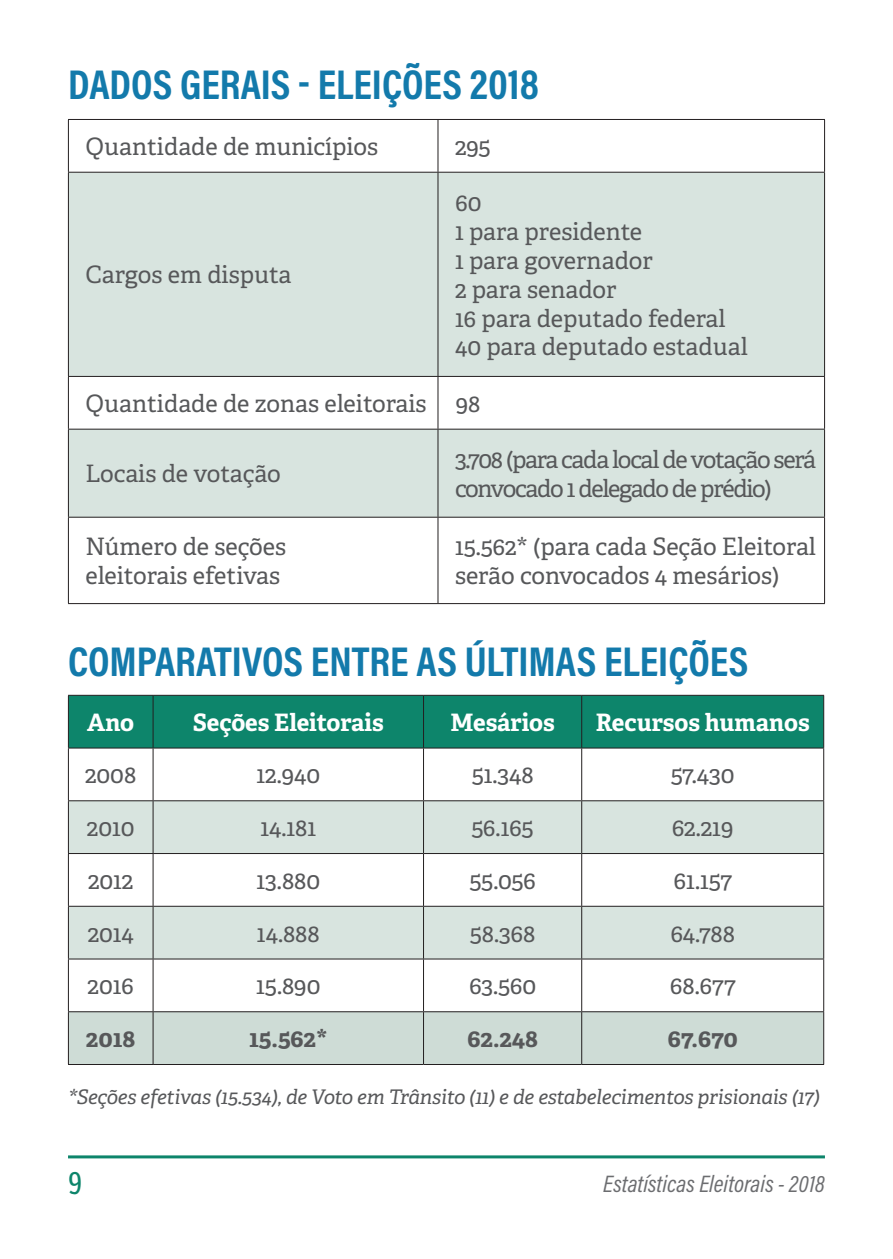
<style>
.page{position:relative;width:893px;height:1259px;background:#fff}
.page>*{position:absolute;margin:0;border:0;box-sizing:border-box;transform-origin:0 0}
.t1{font:700 42px "Acumin Pro Cond";color:#137aab}
.t2{font:30px "Adelle Condensed";color:#0d856b}
.t3{font:24px/28.8px "Adelle PE";letter-spacing:-.005em;color:#57585a}
.t4{font:24px/28.8px "Adelle PE";letter-spacing:-.055em;color:#57585a}
.t5{font:700 24px "Adelle PE";letter-spacing:-.005em;color:#fff}
.t6{font:italic 24px "Acumin Pro Cond";color:#6c6d70}
.t7{font:700 24px "Adelle PE";letter-spacing:-.01em;color:#57585a}
.t8{font:italic 20.1px "Adelle PE";letter-spacing:-.01em;color:#57585a}
</style>
<div class="page">
<hr style="left:68px;top:1155px;width:757px;height:3px;background:#0d856b">
<svg style="left:69px;top:173px;width:755px;height:344px;fill:#d8e4df"></svg>
<hr style="left:68px;top:119px;width:370px;height:1px;background:#231f20">
<hr style="left:68px;top:120px;width:1px;height:52px;background:#231f20">
<hr style="left:438px;top:119px;width:387px;height:1px;background:#231f20">
<hr style="left:437px;top:120px;width:1px;height:52px;background:#231f20">
<hr style="left:824px;top:120px;width:1px;height:52px;background:#231f20">
<hr style="left:68px;top:377px;width:1px;height:52px;background:#231f20">
<hr style="left:437px;top:377px;width:1px;height:52px;background:#231f20">
<hr style="left:824px;top:377px;width:1px;height:52px;background:#231f20">
<hr style="left:68px;top:517px;width:1px;height:86px;background:#231f20">
<hr style="left:437px;top:517px;width:1px;height:86px;background:#231f20">
<hr style="left:824px;top:517px;width:1px;height:86px;background:#231f20">
<hr style="left:438px;top:172px;width:387px;height:1px;background:#231f20">
<hr style="left:824px;top:173px;width:1px;height:203px;background:#231f20">
<hr style="left:438px;top:376px;width:387px;height:1px;background:#231f20">
<hr style="left:68px;top:172px;width:370px;height:1px;background:#231f20">
<hr style="left:68px;top:173px;width:1px;height:203px;background:#231f20">
<hr style="left:437px;top:173px;width:1px;height:203px;background:#231f20">
<hr style="left:68px;top:376px;width:370px;height:1px;background:#231f20">
<hr style="left:68px;top:429px;width:370px;height:1px;background:#231f20">
<hr style="left:68px;top:429px;width:1px;height:88px;background:#231f20">
<hr style="left:68px;top:517px;width:370px;height:1px;background:#231f20">
<hr style="left:438px;top:429px;width:387px;height:1px;background:#231f20">
<hr style="left:437px;top:429px;width:1px;height:88px;background:#231f20">
<hr style="left:824px;top:429px;width:1px;height:88px;background:#231f20">
<hr style="left:438px;top:517px;width:387px;height:1px;background:#231f20">
<hr style="left:68px;top:603px;width:370px;height:1px;background:#231f20">
<hr style="left:438px;top:603px;width:387px;height:1px;background:#231f20">
<div style="left:69px;top:696px;width:754px;height:51px;background:#0d856b"></div>
<svg style="left:69px;top:801px;width:754px;height:157px;fill:#d8e4df"></svg>
<div style="left:69px;top:1012px;width:754px;height:52px;background:#cedcd6"></div>
<hr style="left:68px;top:695px;width:85px;height:1px;background:#231f20">
<hr style="left:68px;top:695px;width:1px;height:52px;background:#231f20">
<hr style="left:153px;top:695px;width:270px;height:1px;background:#231f20">
<hr style="left:153px;top:695px;width:1px;height:52px;background:#231f20">
<hr style="left:423px;top:695px;width:159px;height:1px;background:#231f20">
<hr style="left:423px;top:695px;width:1px;height:52px;background:#231f20">
<hr style="left:582px;top:695px;width:242px;height:1px;background:#231f20">
<hr style="left:581px;top:695px;width:1px;height:52px;background:#231f20">
<hr style="left:823px;top:695px;width:1px;height:52px;background:#231f20">
<hr style="left:68px;top:747px;width:85px;height:1px;background:#231f20">
<hr style="left:68px;top:748px;width:1px;height:52px;background:#231f20">
<hr style="left:153px;top:747px;width:270px;height:1px;background:#231f20">
<hr style="left:153px;top:748px;width:1px;height:52px;background:#231f20">
<hr style="left:423px;top:747px;width:159px;height:1px;background:#231f20">
<hr style="left:423px;top:748px;width:1px;height:52px;background:#231f20">
<hr style="left:582px;top:747px;width:242px;height:1px;background:#231f20">
<hr style="left:581px;top:748px;width:1px;height:52px;background:#231f20">
<hr style="left:823px;top:748px;width:1px;height:52px;background:#231f20">
<hr style="left:68px;top:854px;width:1px;height:52px;background:#231f20">
<hr style="left:153px;top:854px;width:1px;height:52px;background:#231f20">
<hr style="left:423px;top:854px;width:1px;height:52px;background:#231f20">
<hr style="left:581px;top:854px;width:1px;height:52px;background:#231f20">
<hr style="left:823px;top:854px;width:1px;height:52px;background:#231f20">
<hr style="left:68px;top:959px;width:1px;height:52px;background:#231f20">
<hr style="left:153px;top:959px;width:1px;height:52px;background:#231f20">
<hr style="left:423px;top:959px;width:1px;height:52px;background:#231f20">
<hr style="left:581px;top:959px;width:1px;height:52px;background:#231f20">
<hr style="left:823px;top:959px;width:1px;height:52px;background:#231f20">
<hr style="left:68px;top:1012px;width:1px;height:52px;background:#231f20">
<hr style="left:153px;top:1012px;width:1px;height:52px;background:#231f20">
<hr style="left:423px;top:1012px;width:1px;height:52px;background:#231f20">
<hr style="left:581px;top:1012px;width:1px;height:52px;background:#231f20">
<hr style="left:823px;top:1012px;width:1px;height:52px;background:#231f20">
<hr style="left:153px;top:800px;width:270px;height:1px;background:#231f20">
<hr style="left:423px;top:800px;width:159px;height:1px;background:#231f20">
<hr style="left:423px;top:801px;width:1px;height:52px;background:#231f20">
<hr style="left:582px;top:800px;width:242px;height:1px;background:#231f20">
<hr style="left:581px;top:801px;width:1px;height:52px;background:#231f20">
<hr style="left:823px;top:801px;width:1px;height:52px;background:#231f20">
<hr style="left:153px;top:853px;width:270px;height:1px;background:#231f20">
<hr style="left:423px;top:853px;width:159px;height:1px;background:#231f20">
<hr style="left:582px;top:853px;width:242px;height:1px;background:#231f20">
<hr style="left:68px;top:800px;width:85px;height:1px;background:#231f20">
<hr style="left:68px;top:801px;width:1px;height:52px;background:#231f20">
<hr style="left:153px;top:801px;width:1px;height:52px;background:#231f20">
<hr style="left:68px;top:853px;width:85px;height:1px;background:#231f20">
<hr style="left:68px;top:1011px;width:85px;height:1px;background:#231f20">
<hr style="left:68px;top:1064px;width:85px;height:1px;background:#231f20">
<hr style="left:153px;top:1011px;width:270px;height:1px;background:#231f20">
<hr style="left:423px;top:1011px;width:159px;height:1px;background:#231f20">
<hr style="left:582px;top:1011px;width:242px;height:1px;background:#231f20">
<hr style="left:153px;top:1064px;width:270px;height:1px;background:#231f20">
<hr style="left:423px;top:1064px;width:159px;height:1px;background:#231f20">
<hr style="left:582px;top:1064px;width:242px;height:1px;background:#231f20">
<hr style="left:68px;top:905px;width:85px;height:1px;background:#231f20">
<hr style="left:68px;top:906px;width:1px;height:52px;background:#231f20">
<hr style="left:68px;top:958px;width:85px;height:1px;background:#231f20">
<hr style="left:153px;top:905px;width:270px;height:1px;background:#231f20">
<hr style="left:153px;top:906px;width:1px;height:52px;background:#231f20">
<hr style="left:153px;top:958px;width:270px;height:1px;background:#231f20">
<hr style="left:423px;top:905px;width:159px;height:1px;background:#231f20">
<hr style="left:423px;top:906px;width:1px;height:52px;background:#231f20">
<hr style="left:423px;top:958px;width:159px;height:1px;background:#231f20">
<hr style="left:582px;top:905px;width:242px;height:1px;background:#231f20">
<hr style="left:581px;top:906px;width:1px;height:52px;background:#231f20">
<hr style="left:823px;top:906px;width:1px;height:52px;background:#231f20">
<hr style="left:582px;top:958px;width:242px;height:1px;background:#231f20">
<h1 class="t1" style="left:68px;top:57px;width:473px">DADOS GERAIS - ELEIÇÕES 2018</h1>
<p class="t3" style="left:85px;top:131px;width:294px">Quantidade de municípios</p>
<p class="t3" style="left:455px;top:131px;width:37px">295</p>
<p class="t3" style="left:455px;top:187px;width:294px">60<br>1 para presidente<br>1 para governador<br>2 para senador<br>16 para deputado federal<br>40 para deputado estadual</p>
<p class="t3" style="left:85px;top:388px;width:396px">Quantidade de zonas eleitorais 98</p>
<p class="t3" style="left:85px;top:259px;width:208px">Cargos em disputa</p>
<p class="t3" style="left:85px;top:458px;width:197px">Locais de votação</p>
<p class="t4" style="left:455px;top:444px;width:363px">3.708 (para cada local de votação será convocado 1 delegado de prédio)</p>
<p class="t3" style="left:85px;top:531px;width:202px">Número de seções eleitorais efetivas</p>
<p class="t3" style="left:455px;top:531px;width:363px">15.562* (para cada Seção Eleitoral serão convocados 4 mesários)</p>
<h1 class="t1" style="left:68px;top:633px;width:682px">COMPARATIVOS ENTRE AS ÚLTIMAS ELEIÇÕES</h1>
<p class="t5" style="left:87px;top:705px;width:49px">Ano</p>
<p class="t5" style="left:193px;top:705px;width:193px">Seções Eleitorais</p>
<p class="t5" style="left:450px;top:705px;width:106px">Mesários</p>
<p class="t5" style="left:596px;top:705px;width:215px">Recursos humanos</p>
<p class="t3" style="left:85px;top:759px;width:53px">2008</p>
<p class="t3" style="left:256px;top:759px;width:65px">12.940</p>
<p class="t3" style="left:472px;top:759px;width:63px">51.348</p>
<p class="t3" style="left:671px;top:759px;width:65px">57.430</p>
<p class="t3" style="left:87px;top:812px;width:49px">2010</p>
<p class="t3" style="left:260px;top:812px;width:57px">14.181</p>
<p class="t3" style="left:471px;top:812px;width:64px">56.165</p>
<p class="t3" style="left:672px;top:812px;width:64px">62.219</p>
<p class="t3" style="left:88px;top:865px;width:47px">2012</p>
<p class="t3" style="left:256px;top:865px;width:65px">13.880</p>
<p class="t3" style="left:469px;top:865px;width:68px">55.056</p>
<p class="t3" style="left:674px;top:865px;width:60px">61.157</p>
<p class="t3" style="left:88px;top:918px;width:48px">2014</p>
<p class="t3" style="left:257px;top:918px;width:64px">14.888</p>
<p class="t3" style="left:470px;top:918px;width:67px">58.368</p>
<p class="t3" style="left:670px;top:918px;width:66px">64.788</p>
<p class="t3" style="left:88px;top:970px;width:48px">2016</p>
<p class="t3" style="left:256px;top:970px;width:66px">15.890</p>
<p class="t3" style="left:469px;top:970px;width:69px">63.560</p>
<p class="t3" style="left:670px;top:970px;width:67px">68.677</p>
<p class="t7" style="left:86px;top:1021px;width:51px">2018</p>
<p class="t7" style="left:249px;top:1021px;width:80px">15.562*</p>
<p class="t7" style="left:467px;top:1021px;width:72px">62.248</p>
<p class="t7" style="left:667px;top:1021px;width:72px">67.670</p>
<p class="t8" style="left:68px;top:1082px;width:753px">*Seções efetivas (15.534), de Voto em Trânsito (11) e de estabelecimentos prisionais (17)</p>
<p class="t2" style="left:68px;top:1161px;width:16px">9</p>
<p class="t6" style="left:603px;top:1168px;width:223px">Estatísticas Eleitorais - 2018</p>
</div>
